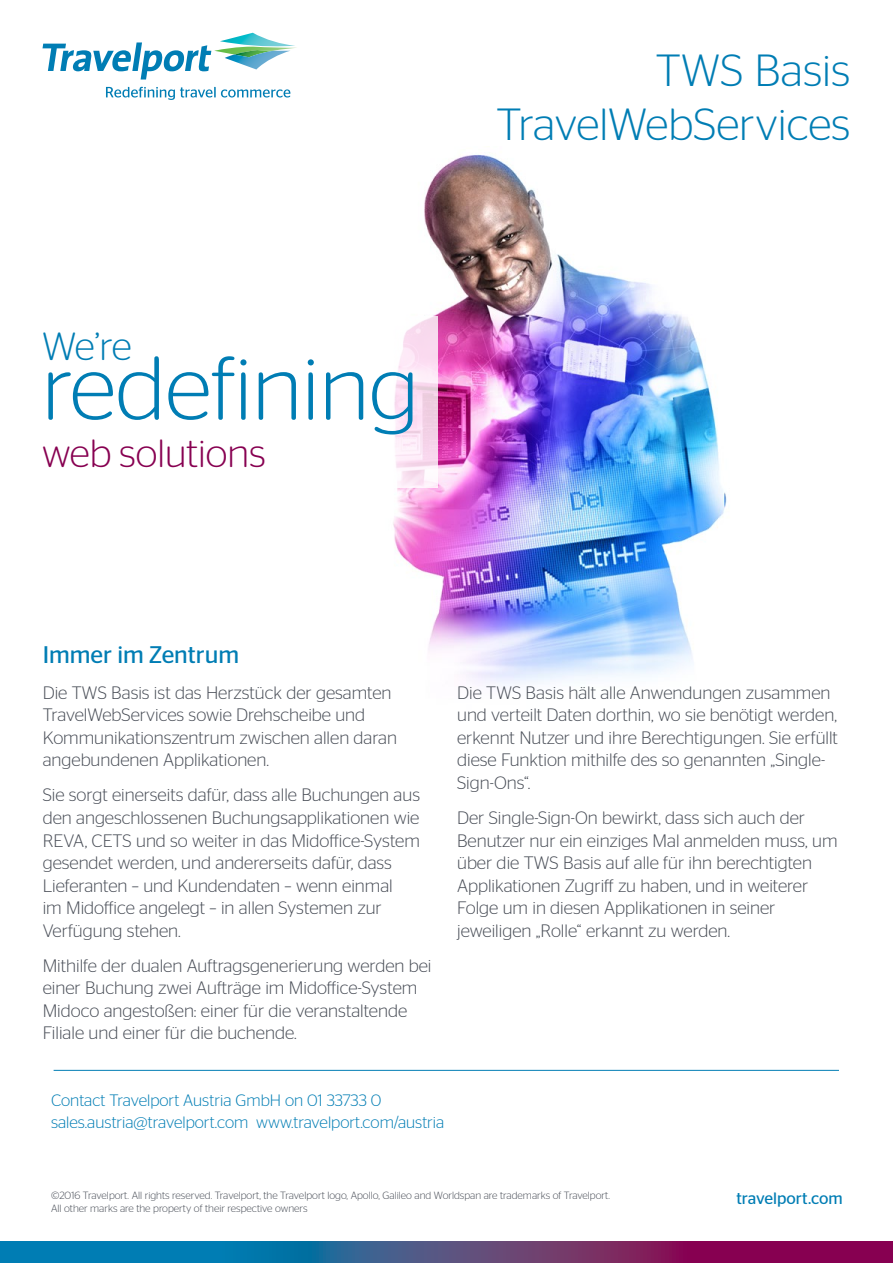
<style>
.page{position:relative;width:893px;height:1263px;background:#fff}
.page>*{position:absolute;margin:0;border:0;box-sizing:border-box;transform-origin:0 0}
.t1{font:300 90px "Stag Sans Round";color:#007db4}
.t2{font:300 45px/54px "Stag Sans LCG";color:#007db4;text-align:right}
.t3{font:300 39.3px "Stag Sans Round";color:#870051}
.t4{font:300 39.3px "Stag Sans Round";color:#007db4}
.t5{font:24px "Stag Sans LCG";color:#007db4}
.t6{font:300 18px/22.5px "Stag Sans LCG";color:#474c55}
.t7{font:300 16.5px/21.6px "Stag Sans LCG";color:#007db4}
.t8{font:16.5px "Stag Sans LCG";color:#007db4}
.t9{font:300 10.5px/12.6px "Stag Sans LCG";color:#474c55}
</style>
<div class="page">
<img style="left:393px;top:154px;width:334px;height:530px">
<svg style="left:43px;top:33px;width:253px;height:47px"></svg>
<svg style="left:106px;top:87px;width:184px;height:13px"></svg>
<div style="left:0;top:316px;width:438px;height:172px;background:#fff"></div>
<svg style="left:0;top:1242px;width:893px;height:21px;background:#474782"></svg>
<hr style="left:54px;top:1070px;width:785px;height:1px;background:#007db4">
<h2 class="t2" style="left:496px;top:39px;width:356px">TWS Basis<br>TravelWebServices</h2>
<h3 class="t4" style="left:42px;top:324px;width:91px">We’re</h3>
<h1 class="t1" style="left:42px;top:338px;width:378px">redefining</h1>
<h3 class="t3" style="left:42px;top:432px;width:225px">web solutions</h3>
<h3 class="t5" style="left:43px;top:638px;width:198px">Immer im Zentrum</h3>
<p class="t6" style="left:43px;top:680px;width:356px">Die TWS Basis ist das Herzstück der gesamten TravelWebServices sowie Drehscheibe und Kommunikationszentrum zwischen allen daran angebundenen Applikationen.</p>
<p class="t6" style="left:43px;top:782px;width:379px">Sie sorgt einerseits dafür, dass alle Buchungen aus den angeschlossenen Buchungsapplikationen wie REVA, CETS und so weiter in das Midoffice-System gesendet werden, und andererseits dafür, dass Lieferanten – und Kundendaten – wenn einmal<br>im Midoffice angelegt – in allen Systemen zur Verfügung stehen.</p>
<p class="t6" style="left:43px;top:953px;width:390px">Mithilfe der dualen Auftragsgenerierung werden bei einer Buchung zwei Aufträge im Midoffice-System Midoco angestoßen: einer für die veranstaltende Filiale und einer für die buchende.</p>
<p class="t6" style="left:457px;top:680px;width:382px">Die TWS Basis hält alle Anwendungen zusammen und verteilt Daten dorthin, wo sie benötigt werden, erkennt Nutzer und ihre Berechtigungen. Sie erfüllt diese Funktion mithilfe des so genannten „Single-Sign-Ons“.</p>
<p class="t6" style="left:457px;top:805px;width:382px">Der Single-Sign-On bewirkt, dass sich auch der Benutzer nur ein einziges Mal anmelden muss, um über die TWS Basis auf alle für ihn berechtigten Applikationen Zugriff zu haben, und in weiterer Folge um in diesen Applikationen in seiner jeweiligen „Rolle“ erkannt zu werden.</p>
<p class="t7" style="left:51px;top:1088px;width:395px">Contact Travelport Austria GmbH on 01 33733 0 sales.austria@travelport.com www.travelport.com/austria</p>
<p class="t9" style="left:51px;top:1188px;width:561px">©2016 Travelport. All rights reserved. Travelport, the Travelport logo, Apollo, Galileo and Worldspan are trademarks of Travelport.<br>All other marks are the property of their respective owners</p>
<p class="t8" style="left:736px;top:1187px;width:108px">travelport.com</p>
</div>
